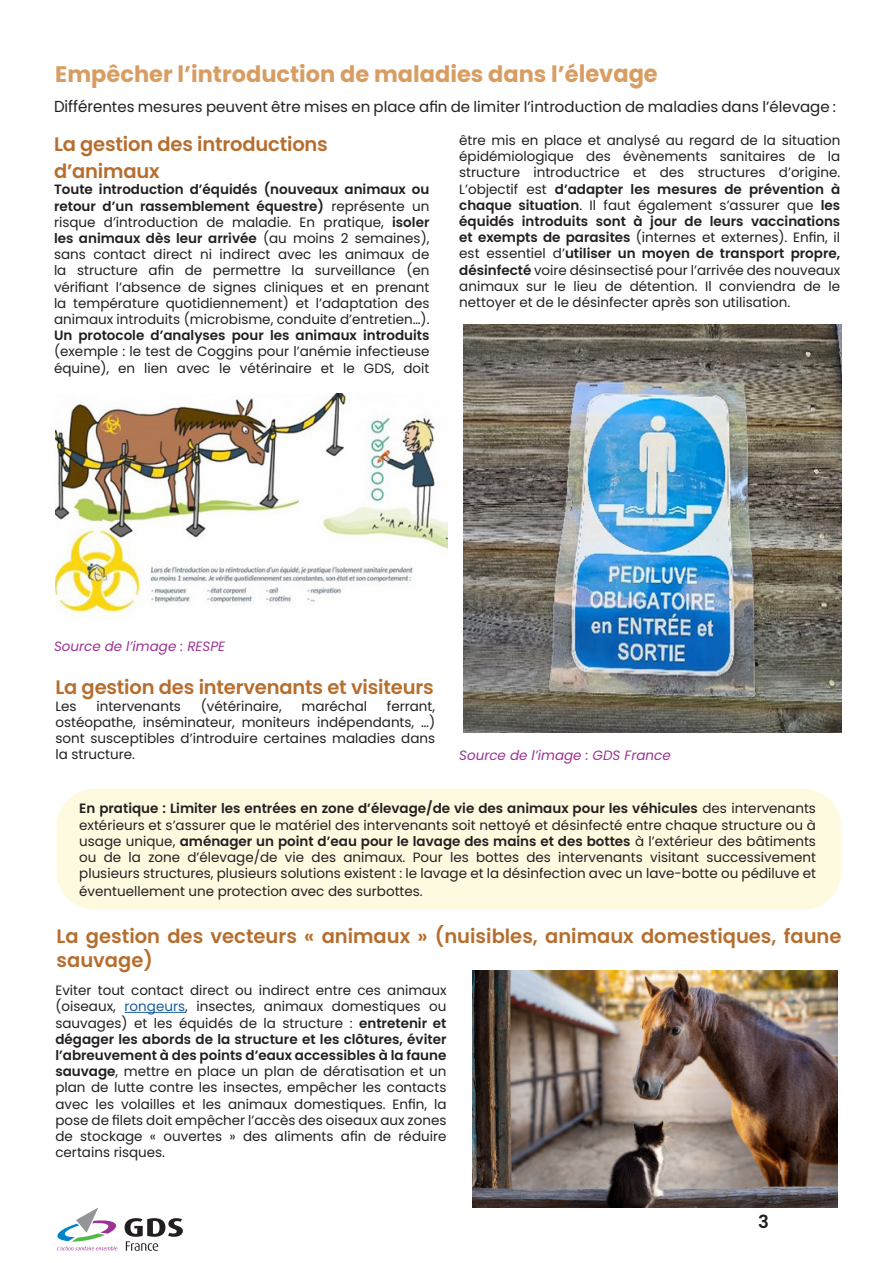
<style>
.page{position:relative;width:893px;height:1263px;background:#fff}
.page>*{position:absolute;margin:0;border:0;box-sizing:border-box;transform-origin:0 0}
.t1{font:700 22.5px "Poppins";color:#d89d62}
.t2{font:600 19.5px/27px "Poppins";color:#b66e2e}
.t3{font:600 18px "Poppins";color:#231f20}
.t4{font:15px "Poppins";color:#231f20}
.t5{font:13.5px/16.2px "Poppins";color:#231f20;text-align:justify}
.t6{font:italic 13.5px "Poppins";color:#9c3293}
.t7{font:600 13.5px "Poppins";color:#231f20}
.s1{font-size:23.85px}
.s2{font-size:15.9px}
.s3{font-weight:600}
.s4{color:#175d9e}
</style>
<div class="page">
<svg style="left:57px;top:1209px;width:61px;height:41px"></svg>
<svg style="left:125px;top:1218px;width:58px;height:33px"></svg>
<div style="left:57px;top:789px;width:784px;height:121px;background:#fefae0;border-radius:38px"></div>
<img style="left:463px;top:325px;width:378px;height:407px">
<img style="left:55px;top:394px;width:393px;height:224px">
<hr style="left:125px;top:1012px;width:60px;height:1px;background:#175d9e">
<img style="left:472px;top:970px;width:366px;height:237px">
<h1 class="t1" style="left:55px;top:64px;width:604px">Empêcher l’introduction de maladies dans l’é<span class="s1">levage</span></h1>
<p class="t4" style="left:54px;top:98px;width:784px"><span class="s2">Différe</span>ntes mesures peuvent être mises en place afin de limiter l’introduction de maladies dans l’élevage :</p>
<h2 class="t2" style="left:54px;top:131px;width:275px">La gestion des introductions d’animaux</h2>
<p class="t5" style="left:54px;top:182px;width:377px"><span class="s3">Toute introduction d’équidés (nouveaux animaux ou retour d’un rassemblement équestre)</span> représente un risque d’introduction de maladie. En pratique, <span class="s3">isoler les animaux dès leur arrivée</span> (au moins 2 semaines), sans contact direct ni indirect avec les animaux de la structure afin de permettre la surveillance (en vérifiant l’absence de signes cliniques et en prenant la température quotidiennement) et l’adaptation des animaux introduits (microbisme, conduite d’entretien…).</p>
<p class="t7" style="left:54px;top:328px;width:377px">Un protocole d’analyses pour les animaux introduits</p>
<p class="t5" style="left:54px;top:344px;width:377px">(exemple : le test de Coggins pour l’anémie infectieuse équine), en lien avec le vétérinaire et le GDS, doit</p>
<p class="t5" style="left:459px;top:132px;width:383px">être mis en place et analysé au regard de la situation épidémiologique des évènements sanitaires de la structure introductrice et des structures d’origine.<br>L’objectif est <span class="s3">d’adapter les mesures de prévention à chaque situation</span>. Il faut également s’assurer que <span class="s3">les équidés introduits sont à jour de leurs vaccinations et exempts de parasites</span> (internes et externes). Enfin, il est essentiel d’<span class="s3">utiliser un moyen de transport propre, désinfecté</span> voire désinsectisé pour l’arrivée des nouveaux animaux sur le lieu de détention. Il conviendra de le nettoyer et de le désinfecter après son utilisation.</p>
<p class="t6" style="left:54px;top:638px;width:173px">Source de l’image : RESPE</p>
<h2 class="t2" style="left:55px;top:674px;width:380px">La gestion des intervenants et visiteurs</h2>
<p class="t5" style="left:55px;top:698px;width:23px">Les</p>
<p class="t5" style="left:96px;top:698px;width:86px">intervenants</p>
<p class="t5" style="left:201px;top:698px;width:82px">(vétérinaire,</p>
<p class="t5" style="left:301px;top:698px;width:67px">maréchal</p>
<p class="t5" style="left:55px;top:698px;width:381px;text-indent:331px">ferrant, ostéopathe, inséminateur, moniteurs indépendants, …) sont susceptibles d’introduire certaines maladies dans la structure.</p>
<p class="t6" style="left:459px;top:747px;width:213px">Source de l’image : GDS France</p>
<p class="t5" style="left:79px;top:801px;width:738px"><span class="s3">En pratique : Limiter les entrées en zone d’élevage/de vie des animaux pour les véhicules</span> des intervenants extérieurs et s’assurer que le matériel des intervenants soit nettoyé et désinfecté entre chaque structure ou à usage unique, <span class="s3">aménager un point d’eau pour le lavage des mains et des bottes</span> à l’extérieur des bâtiments ou de la zone d’élevage/de vie des animaux. Pour les bottes des intervenants visitant successivement plusieurs structures, plusieurs solutions existent : le lavage et la désinfection avec un lave-botte ou pédiluve et</p>
<p class="t5" style="left:79px;top:884px;width:345px">éventuellement une protection avec des surbottes.</p>
<h2 class="t2" style="left:57px;top:925px;width:786px;line-height:23.4px">La gestion des vecteurs « animaux » (nuisibles, animaux domestiques, faune sauvage)</h2>
<p class="t5" style="left:55px;top:982px;width:393px">Eviter tout contact direct ou indirect entre ces animaux (oiseaux, <span class="s4">rongeurs</span>, insectes, animaux domestiques ou sauvages) et les équidés de la structure : <span class="s3">entretenir et dégager les abords de la structure et les clôtures, éviter l’abreuvement à des points d’eaux accessibles à la faune sauvage</span>, mettre en place un plan de dératisation et un plan de lutte contre les insectes, empêcher les contacts avec les volailles et les animaux domestiques. Enfin, la pose de filets doit empêcher l’accès des oiseaux aux zones de stockage « ouvertes » des aliments afin de réduire certains risques.</p>
<h3 class="t3" style="left:758px;top:1214px;width:12px">3</h3>
</div>
